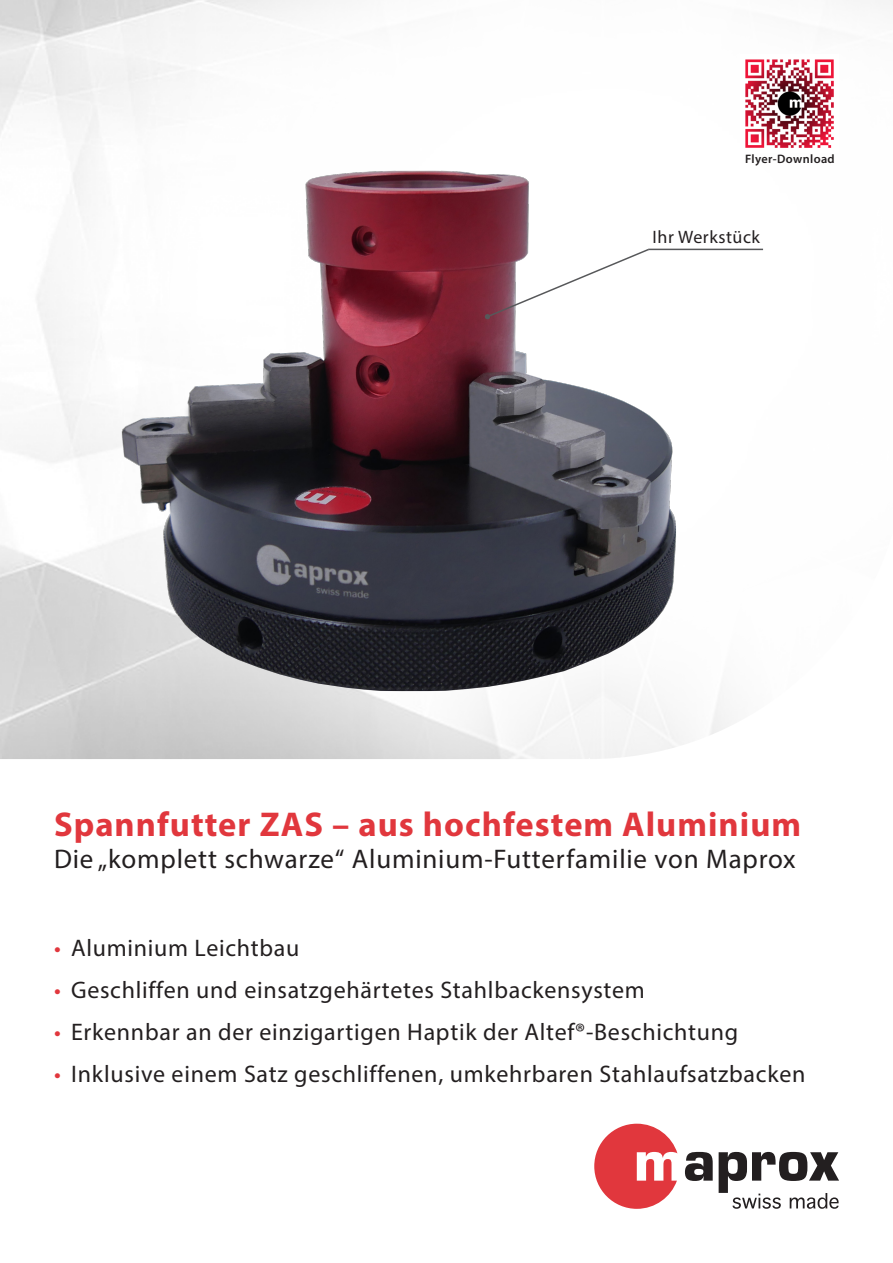
<style>
.page{position:relative;width:893px;height:1263px;background:#fff}
.page>*{position:absolute;margin:0;border:0;box-sizing:border-box;transform-origin:0 0}
.t1{font:700 34.5px "Myriad Pro";letter-spacing:.03em;color:#e1373d}
.t2{font:27px "Myriad Pro";letter-spacing:.03em;color:#231f20}
.t3{font:24px "Myriad Pro";letter-spacing:.03em;color:#231f20}
.produkttitel{font:18px "Myriad Pro";letter-spacing:.03em;color:#231f20}
.technischedaten_titel{font:600 12.3px "Myriad Pro";letter-spacing:.03em;color:#231f20}
.s1{color:#e1373d}
</style>
<div class="page">
<svg style="left:594px;top:1124px;width:83px;height:85px"></svg>
<svg style="left:685px;top:1152px;width:28px;height:29px"></svg>
<svg style="left:719px;top:1152px;width:120px;height:57px"></svg>
<img style="left:745px;top:59px;width:89px;height:89px">
<img style="left:109px;top:162px;width:579px;height:540px">
<svg style="left:485px;top:247px;width:166px;height:72px"></svg>
<hr style="left:648px;top:249px;width:115px;height:1px;background:#57585a">
<p class="technischedaten_titel" style="left:745px;top:151px;width:91px">Flyer-Download</p>
<p class="produkttitel" style="left:652px;top:226px;width:109px">Ihr Werkstück</p>
<p class="t1" style="left:54px;top:802px;width:749px">Spannfutter ZAS – aus hochfestem Aluminium</p>
<p class="t2" style="left:54px;top:843px;width:743px">Die „komplett schwarze“ Aluminium-Futterfamilie von Maprox</p>
<p class="t3" style="left:54px;top:933px;width:247px"><span class="s1">•</span> Aluminium Leichtbau</p>
<p class="t3" style="left:54px;top:975px;width:592px"><span class="s1">•</span> Geschliffen und einsatzgehärtetes Stahlbackensystem</p>
<p class="t3" style="left:54px;top:1017px;width:686px"><span class="s1">•</span> Erkennbar an der einzigartigen Haptik der Altef®-Beschichtung</p>
<p class="t3" style="left:54px;top:1059px;width:753px"><span class="s1">•</span> Inklusive einem Satz geschliffenen, umkehrbaren Stahlaufsatzbacken</p>
</div>
